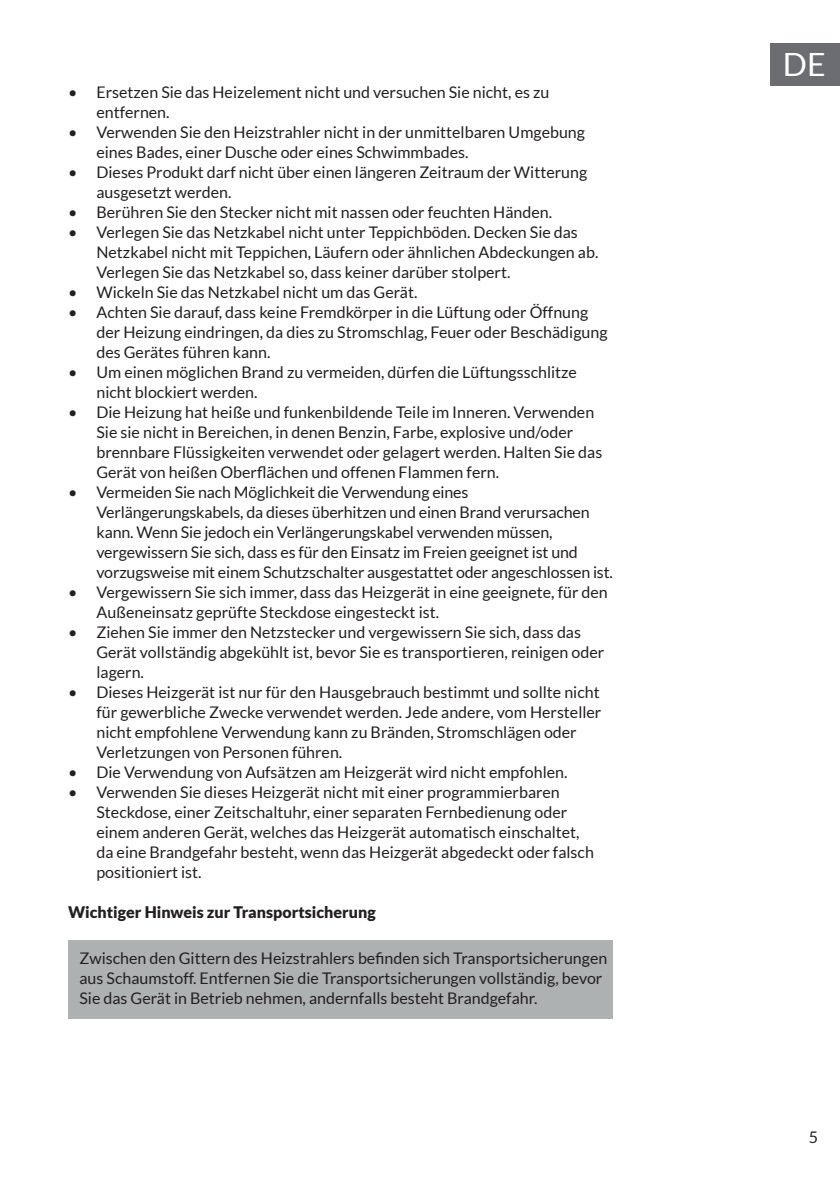
<style>
.page{position:relative;width:840px;height:1191px;background:#fff}
.page>*{position:absolute;margin:0;border:0;box-sizing:border-box;transform-origin:0 0}
.t1{font:32px "Lato";color:#fff}
.Base_Text_HINWEIS_gr{font:16px/20px "Lato";color:#231f20}
.Headline{font:900 16px "Lato";color:#231f20}
</style>
<div class="page">
<div style="left:770px;top:43px;width:69px;height:42px;background:#6c6d70"></div>
<div style="left:68px;top:939px;width:544px;height:79px;background:#aeb1b1"></div>
<p class="Base_Text_HINWEIS_gr" style="left:96px;top:82px;width:454px;text-indent:-28px">• Ersetzen Sie das Heizelement nicht und versuchen Sie nicht, es zu entfernen.</p>
<p class="Base_Text_HINWEIS_gr" style="left:96px;top:122px;width:489px;text-indent:-28px">• Verwenden Sie den Heizstrahler nicht in der unmittelbaren Umgebung eines Bades, einer Dusche oder eines Schwimmbades.</p>
<p class="Base_Text_HINWEIS_gr" style="left:96px;top:162px;width:492px;text-indent:-28px">• Dieses Produkt darf nicht über einen längeren Zeitraum der Witterung ausgesetzt werden.</p>
<p class="Base_Text_HINWEIS_gr" style="left:68px;top:202px;width:485px">• Berühren Sie den Stecker nicht mit nassen oder feuchten Händen.</p>
<p class="Base_Text_HINWEIS_gr" style="left:96px;top:222px;width:503px;text-indent:-28px">• Verlegen Sie das Netzkabel nicht unter Teppichböden. Decken Sie das<br>Netzkabel nicht mit Teppichen, Läufern oder ähnlichen Abdeckungen ab.<br>Verlegen Sie das Netzkabel so, dass keiner darüber stolpert.</p>
<p class="Base_Text_HINWEIS_gr" style="left:68px;top:282px;width:350px">• Wickeln Sie das Netzkabel nicht um das Gerät.</p>
<p class="Base_Text_HINWEIS_gr" style="left:96px;top:302px;width:512px;text-indent:-28px">• Achten Sie darauf, dass keine Fremdkörper in die Lüftung oder Öffnung der Heizung eindringen, da dies zu Stromschlag, Feuer oder Beschädigung des Gerätes führen kann.</p>
<p class="Base_Text_HINWEIS_gr" style="left:96px;top:362px;width:482px;text-indent:-28px">• Um einen möglichen Brand zu vermeiden, dürfen die Lüftungsschlitze nicht blockiert werden.</p>
<p class="Base_Text_HINWEIS_gr" style="left:96px;top:402px;width:507px;text-indent:-28px">• Die Heizung hat heiße und funkenbildende Teile im Inneren. Verwenden Sie sie nicht in Bereichen, in denen Benzin, Farbe, explosive und/oder brennbare Flüssigkeiten verwendet oder gelagert werden. Halten Sie das Gerät von heißen Oberflächen und offenen Flammen fern.</p>
<p class="Base_Text_HINWEIS_gr" style="left:96px;top:482px;width:517px;text-indent:-28px">• Vermeiden Sie nach Möglichkeit die Verwendung eines Verlängerungskabels, da dieses überhitzen und einen Brand verursachen kann. Wenn Sie jedoch ein Verlängerungskabel verwenden müssen, vergewissern Sie sich, dass es für den Einsatz im Freien geeignet ist und vorzugsweise mit einem Schutzschalter ausgestattet oder angeschlossen ist.</p>
<p class="Base_Text_HINWEIS_gr" style="left:96px;top:582px;width:512px;text-indent:-28px">• Vergewissern Sie sich immer, dass das Heizgerät in eine geeignete, für den<br>Außeneinsatz geprüfte Steckdose eingesteckt ist.</p>
<p class="Base_Text_HINWEIS_gr" style="left:96px;top:622px;width:509px;text-indent:-28px">• Ziehen Sie immer den Netzstecker und vergewissern Sie sich, dass das<br>Gerät vollständig abgekühlt ist, bevor Sie es transportieren, reinigen oder lagern.</p>
<p class="Base_Text_HINWEIS_gr" style="left:96px;top:682px;width:506px;text-indent:-28px">• Dieses Heizgerät ist nur für den Hausgebrauch bestimmt und sollte nicht für gewerbliche Zwecke verwendet werden. Jede andere, vom Hersteller nicht empfohlene Verwendung kann zu Bränden, Stromschlägen oder Verletzungen von Personen führen.</p>
<p class="Base_Text_HINWEIS_gr" style="left:68px;top:762px;width:500px">• Die Verwendung von Aufsätzen am Heizgerät wird nicht empfohlen.</p>
<p class="Base_Text_HINWEIS_gr" style="left:96px;top:782px;width:498px;text-indent:-28px">• Verwenden Sie dieses Heizgerät nicht mit einer programmierbaren Steckdose, einer Zeitschaltuhr, einer separaten Fernbedienung oder einem anderen Gerät, welches das Heizgerät automatisch einschaltet, da eine Brandgefahr besteht, wenn das Heizgerät abgedeckt oder falsch positioniert ist.</p>
<p class="Headline" style="left:68px;top:903px;width:309px">Wichtiger Hinweis zur Transportsicherung</p>
<p class="Base_Text_HINWEIS_gr" style="left:79px;top:948px;width:529px">Zwischen den Gittern des Heizstrahlers befinden sich Transportsicherungen aus Schaumstoff. Entfernen Sie die Transportsicherungen vollständig, bevor<br>Sie das Gerät in Betrieb nehmen, andernfalls besteht Brandgefahr.</p>
<h1 class="t1" style="left:782px;top:47px;width:44px">DE</h1>
<p class="Base_Text_HINWEIS_gr" style="left:808px;top:1127px;width:11px">5</p>
</div>
